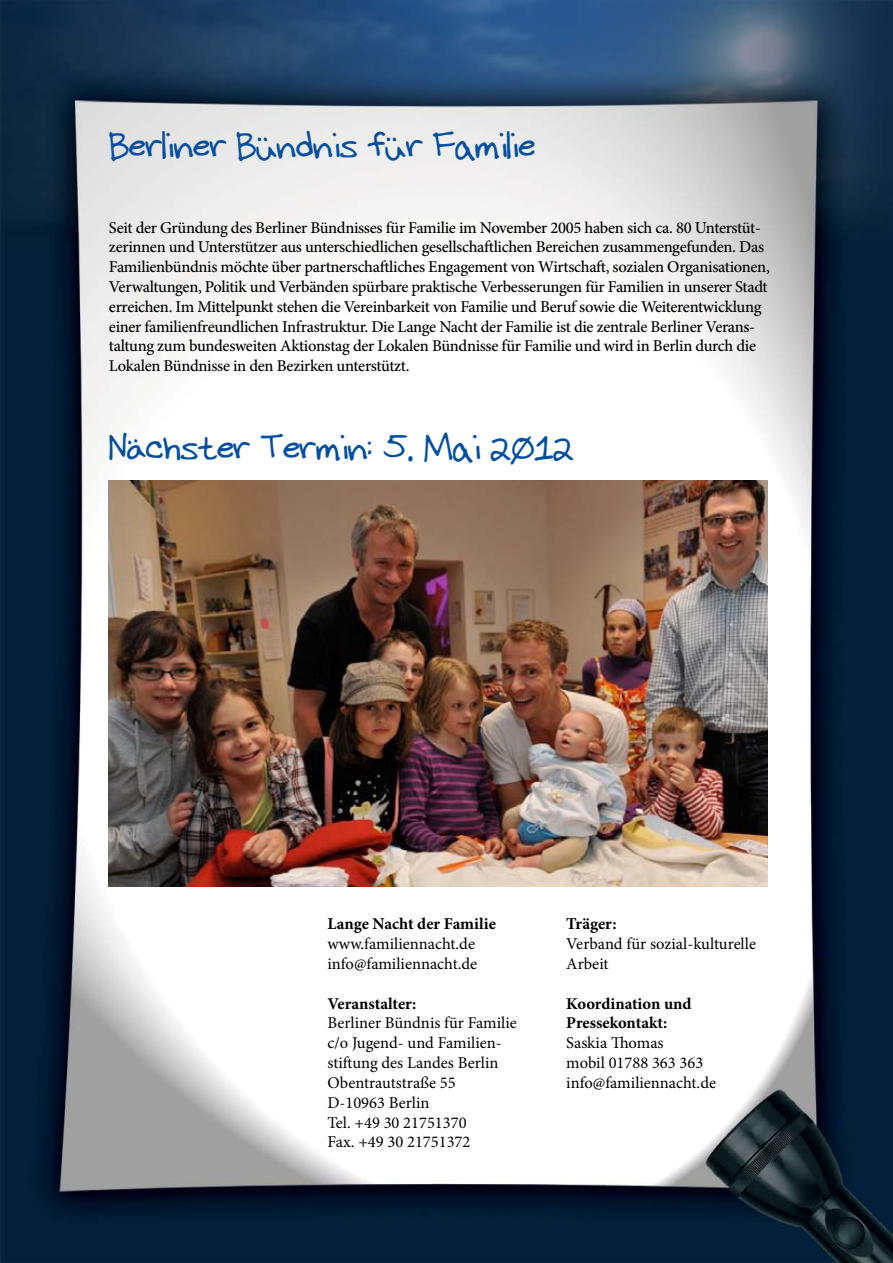
<style>
.page{position:relative;width:893px;height:1263px;background:#fff}
.page>*{position:absolute;margin:0;border:0;box-sizing:border-box;transform-origin:0 0}
.t1{font:45px "Dicks Handwriting";letter-spacing:-.02em;color:#034ea2}
.t2{font:500 16.5px/19.8px "Minion Pro";letter-spacing:-.02em;color:#000}
.t3{font:16.5px/19.8px "Minion Pro";color:#000}
.t4{font:700 16.5px/19.8px "Minion Pro";color:#000}
</style>
<div class="page">
<img style="left:1px;top:0;width:892px;height:1263px">
<img style="left:108px;top:480px;width:660px;height:407px">
<h1 class="t1" style="left:109px;top:125px;width:428px">Berliner Bündnis für Familie</h1>
<p class="t2" style="left:109px;top:217px;width:662px">Seit der Gründung des Berliner Bündnisses für Familie im November 2005 haben sich ca. 80 Unterstüt&shy;zerinnen und Unterstützer aus unterschiedlichen gesellschaftlichen Bereichen zusammengefunden. Das Familienbündnis möchte über partnerschaftliches Engagement von Wirtschaft, sozialen Organisationen, Verwaltungen, Politik und Verbänden spürbare praktische Verbesserungen für Familien in unserer Stadt erreichen. Im Mittelpunkt stehen die Vereinbarkeit von Familie und Beruf sowie die Weiterentwicklung einer familienfreundlichen Infrastruktur. Die Lange Nacht der Familie ist die zentrale Berliner Verans&shy;taltung zum bundesweiten Aktionstag der Lokalen Bündnisse für Familie und wird in Berlin durch die Lokalen Bündnisse in den Bezirken unterstützt.</p>
<h1 class="t1" style="left:109px;top:427px;width:467px">Nächster Termin: 5. Mai 2012</h1>
<p class="t4" style="left:327px;top:914px;width:170px">Lange Nacht der Familie</p>
<p class="t3" style="left:327px;top:934px;width:151px">www.familiennacht.de info@familiennacht.de</p>
<p class="t4" style="left:327px;top:993px;width:91px">Veranstalter:</p>
<p class="t3" style="left:327px;top:1013px;width:191px">Berliner Bündnis für Familie c/o Jugend- und Familien&shy;stiftung des Landes Berlin<br>Obentrautstraße 55<br>D-10963 Berlin<br>Tel. +49 30 21751370<br>Fax. +49 30 21751372</p>
<p class="t4" style="left:566px;top:914px;width:52px">Träger:</p>
<p class="t3" style="left:566px;top:934px;width:191px">Verband für sozial-kulturelle<br>Arbeit</p>
<p class="t4" style="left:566px;top:993px;width:127px">Koordination und<br>Pressekontakt:</p>
<p class="t3" style="left:566px;top:1033px;width:151px">Saskia Thomas<br>mobil 01788 363 363 info@familiennacht.de</p>
</div>
